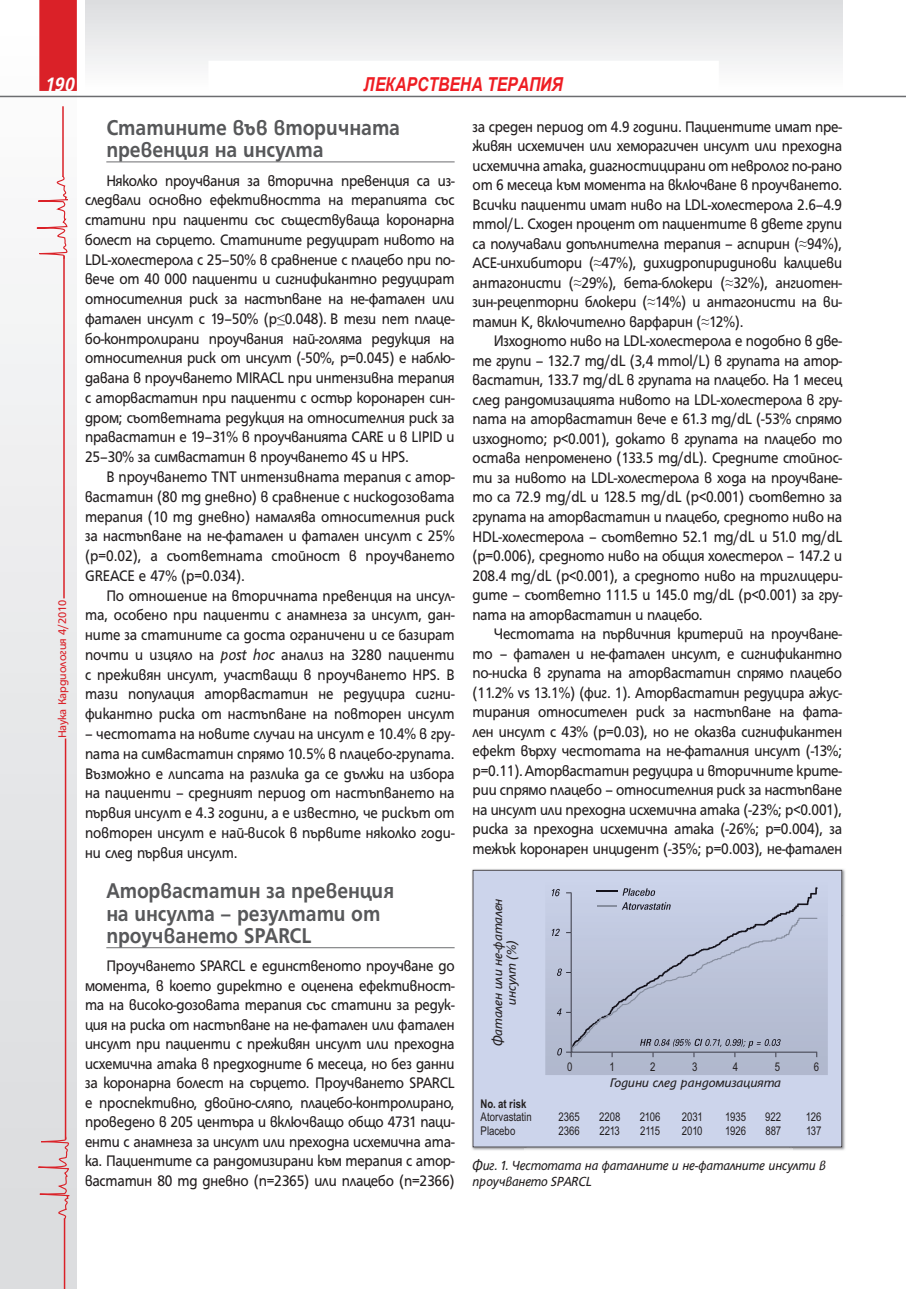
<style>
.page{position:relative;width:906px;height:1289px;background:#fff}
.page>*{position:absolute;margin:0;border:0;box-sizing:border-box;transform-origin:0 0}
.t1{font:700 23.1px/22.5px "HS Grotesk Bg";color:#57585a;scale:.91 1}
.t2{font:italic 700 21px "HS Grotesk Bg";color:#fff;scale:.9 1}
.t3{font:italic 700 19.2px "Arial Narrow";color:#ee1d23}
.t4{font:16.5px/19.5px "HS Grotesk Bg";letter-spacing:-.01em;color:#231f20;text-align:justify;scale:.9 1}
.t5{font:italic 14.25px/16px "HS Grotesk Bg";color:#231f20;scale:.92 1}
.t6{font:italic 13.5px/13.5px "HS Grotesk Bg";letter-spacing:-.01em;color:#231f20;text-align:center}
.t7{font:12px "SP Ariel";color:#231f20;scale:.8 1}
.t8{font:12px "HS Grotesk Bg";letter-spacing:-.01em;color:#da2128}
.t9{font:700 12px "SP Ariel";color:#231f20;scale:.8 1}
.s1{font-style:italic}
</style>
<div class="page">
<div style="left:0;top:0;width:77px;height:1288px;background:linear-gradient(to bottom,#fdfdfd,#d8d7da)"></div>
<div style="left:39px;top:0;width:38px;height:91px;background:#da2128"></div>
<hr style="left:0;top:96px;width:906px;height:1px;background:#6c6d70">
<div style="left:85px;top:0;width:757px;height:91px;background:linear-gradient(to bottom,#dbdddf,#fefefe)"></div>
<div style="left:208px;top:61px;width:511px;height:30px;background:#fff"></div>
<hr style="left:65px;top:738px;width:1px;height:401px;background:#da2128">
<svg style="left:8px;top:1135px;width:63px;height:85px;background:#dcd3d5"></svg>
<hr style="left:64px;top:1218px;width:1px;height:70px;background:#da2128">
<hr style="left:63px;top:256px;width:2px;height:342px;background:#da2128">
<svg style="left:6px;top:175px;width:63px;height:84px"></svg>
<hr style="left:62px;top:106px;width:2px;height:71px;background:#da2128">
<hr style="left:106px;top:161px;width:348px;height:1px;background:#6c6d70">
<hr style="left:106px;top:947px;width:348px;height:1px;background:#6c6d70">
<img style="left:842px;top:869px;width:3px;height:46px">
<img style="left:472px;top:1147px;width:52px;height:4px">
<img style="left:793px;top:915px;width:52px;height:236px">
<div style="left:472px;top:869px;width:370px;height:278px;background:#ccd4eb"></div>
<svg style="left:545px;top:879px;width:283px;height:196px;background:#bac1d7"></svg>
<svg style="left:552px;top:887px;width:265px;height:170px;background:#b6bdd3"></svg>
<p class="t2" style="left:46px;top:76px;width:34px">190</p>
<p class="t8" style="left:58px;top:738px;width:140px;rotate:-90deg">Наука Кардиология 4/2010</p>
<p class="t3" style="left:364px;top:73px;width:200px">ЛЕКАРСТВЕНА ТЕРАПИЯ</p>
<p class="t4" style="left:472px;top:118px;width:412px">за среден период от 4.9 години. Пациентите имат пре&shy;живян исхемичен или хеморагичен инсулт или преходна исхемична атака, диагностицирани от невролог по-рано от 6 месеца към момента на включване в проучването.<br>Всички пациенти имат ниво на LDL-холестерола 2.6–4.9 mmol/L. Сходен процент от пациентите в двете групи са получавали допълнителна терапия – аспирин (≈94%), АСЕ-инхибитори (≈47%), дихидропиридинови калциеви антагонисти (≈29%), бета-блокери (≈32%), ангиотен&shy;зин-рецепторни блокери (≈14%) и антагонисти на ви&shy;тамин K, включително варфарин (≈12%).</p>
<p class="t4" style="left:472px;top:332px;width:412px;text-indent:21px">Изходното ниво на LDL-холестерола е подобно в две&shy;те групи – 132.7 mg/dL (3,4 mmol/L) в групата на атор&shy;вастатин, 133.7 mg/dL в групата на плацебо. На 1 месец след рандомизацията нивото на LDL-холестерола в гру&shy;пата на аторвастатин вече е 61.3 mg/dL (-53% спрямо изходното; p&lt;0.001), докато в групата на плацебо то остава непроменено (133.5 mg/dL). Средните стойнос&shy;ти за нивото на LDL-холестерола в хода на проучване&shy;то са 72.9 mg/dL и 128.5 mg/dL (p&lt;0.001) съответно за групата на аторвастатин и плацебо, средното ниво на HDL-холестерола – съответно 52.1 mg/dL и 51.0 mg/dL (p=0.006), средното ниво на общия холестерол – 147.2 и 208.4 mg/dL (p&lt;0.001), а средното ниво на триглицери&shy;дите – съответно 111.5 и 145.0 mg/dL (p&lt;0.001) за гру&shy;пата на аторвастатин и плацебо.</p>
<p class="t4" style="left:472px;top:625px;width:412px;text-indent:21px">Честотата на първичния критерий на проучване&shy;то – фатален и не-фатален инсулт, е сигнификантно по-ниска в групата на аторвастатин спрямо плацебо (11.2% vs 13.1%) (фиг. 1). Аторвастатин редуцира ажус&shy;тирания относителен риск за настъпване на фата&shy;лен инсулт с 43% (p=0.03), но не оказва сигнификантен ефект върху честотата на не-фаталния инсулт (-13%; p=0.11).Аторвастатин редуцира и вторичните крите&shy;рии спрямо плацебо – относителния риск за настъпване на инсулт или преходна исхемична атака (-23%; p&lt;0.001), риска за преходна исхемична атака (-26%; p=0.004), за тежък коронарен инцидент (-35%; p=0.003), не-фатален</p>
<h1 class="t1" style="left:106px;top:117px;width:324px">Статините във вторичната превенция на инсулта</h1>
<p class="t4" style="left:85px;top:172px;width:412px;text-indent:21px">Няколко проучвания за вторична превенция са из&shy;следвали основно ефективността на терапията със статини при пациенти със съществуваща коронарна болест на сърцето. Статините редуцират нивото на LDL-холестерола с 25–50% в сравнение с плацебо при по&shy;вече от 40 000 пациенти и сигнификантно редуцират относителния риск за настъпване на не-фатален или фатален инсулт с 19–50% (p≤0.048). В тези пет плаце&shy;бо-контролирани проучвания най-голяма редукция на относителния риск от инсулт (-50%, p=0.045) е наблю&shy;давана в проучването MIRACL при интензивна терапия с аторвастатин при пациенти с остър коронарен син&shy;дром; съответната редукция на относителния риск за правастатин е 19–31% в проучванията CARE и в LIPID и 25–30% за симвастатин в проучването 4S и HPS.</p>
<p class="t4" style="left:85px;top:468px;width:412px;text-indent:21px">В проучването TNT интензивната терапия с атор&shy;вастатин (80 mg дневно) в сравнение с нискодозовата терапия (10 mg дневно) намалява относителния риск за настъпване на не-фатален и фатален инсулт с 25% (p=0.02), а съответната стойност в проучването GREACE е 47% (p=0.034).</p>
<p class="t4" style="left:85px;top:586px;width:412px;text-indent:21px">По отношение на вторичната превенция на инсул&shy;та, особено при пациенти с анамнеза за инсулт, дан&shy;ните за статините са доста ограничени и се базират почти и изцяло на <span class="s1">post hoc</span> анализ на 3280 пациенти с преживян инсулт, участващи в проучването HPS. В тази популация аторвастатин не редуцира сигни&shy;фикантно риска от настъпване на повторен инсулт</p>
<p class="t4" style="left:85px;top:725px;width:412px">– честотата на новите случаи на инсулт е 10.4% в гру&shy;пата на симвастатин спрямо 10.5% в плацебо-групата.<br>Възможно е липсата на разлика да се дължи на избора на пациенти – средният период от настъпването на първия инсулт е 4.3 години, а е известно, че рискът от повторен инсулт е най-висок в първите няколко годи&shy;ни след първия инсулт.</p>
<h1 class="t1" style="left:106px;top:880px;width:318px">Аторвастатин за превенция на инсулта – резултати от проучването SPARCL</h1>
<p class="t4" style="left:85px;top:957px;width:412px;text-indent:21px">Проучването SPARCL е единственото проучване до момента, в което директно е оценена ефективност&shy;та на високо-дозовата терапия със статини за редук&shy;ция на риска от настъпване на не-фатален или фатален инсулт при пациенти с преживян инсулт или преходна исхемична атака в предходните 6 месеца, но без данни за коронарна болест на сърцето. Проучването SPARCL е проспективно, двойно-сляпо, плацебо-контролирано, проведено в 205 центъра и включващо общо 4731 паци&shy;енти с анамнеза за инсулт или преходна исхемична ата&shy;ка. Пациентите са рандомизирани към терапия с атор&shy;вастатин 80 mg дневно (n=2365) или плацебо (n=2366)</p>
<p class="t6" style="left:492px;top:1046px;width:149px;rotate:-90deg">Фатален или не-фатален инсулт (%)</p>
<p class="t7" style="left:567px;top:1062px;width:8px">0</p>
<p class="t7" style="left:609px;top:1062px;width:8px">1</p>
<p class="t7" style="left:650px;top:1062px;width:8px">2</p>
<p class="t7" style="left:692px;top:1062px;width:8px">3</p>
<p class="t7" style="left:732px;top:1062px;width:8px">4</p>
<p class="t7" style="left:774px;top:1062px;width:8px">5</p>
<p class="t7" style="left:813px;top:1062px;width:8px">6</p>
<p class="t6" style="left:610px;top:1077px;width:172px">Години след рандомизацията</p>
<p class="t9" style="left:480px;top:1099px;width:59px">No. at risk</p>
<p class="t7" style="left:480px;top:1112px;width:65px">Atorvastatin</p>
<p class="t7" style="left:558px;top:1112px;width:28px">2365</p>
<p class="t7" style="left:599px;top:1112px;width:28px">2208</p>
<p class="t7" style="left:640px;top:1112px;width:27px">2106</p>
<p class="t7" style="left:681px;top:1112px;width:28px">2031</p>
<p class="t7" style="left:725px;top:1112px;width:28px">1935</p>
<p class="t7" style="left:765px;top:1112px;width:22px">922</p>
<p class="t7" style="left:806px;top:1112px;width:21px">126</p>
<p class="t7" style="left:480px;top:1126px;width:45px">Placebo</p>
<p class="t7" style="left:558px;top:1126px;width:28px">2366</p>
<p class="t7" style="left:599px;top:1126px;width:27px">2213</p>
<p class="t7" style="left:640px;top:1126px;width:26px">2115</p>
<p class="t7" style="left:682px;top:1126px;width:27px">2010</p>
<p class="t7" style="left:725px;top:1126px;width:28px">1926</p>
<p class="t7" style="left:765px;top:1126px;width:21px">887</p>
<p class="t7" style="left:806px;top:1126px;width:21px">137</p>
<p class="t5" style="left:472px;top:1158px;width:385px">Фиг. 1. Честотата на фаталните и не-фаталните инсулти в проучването SPARCL</p>
</div>
